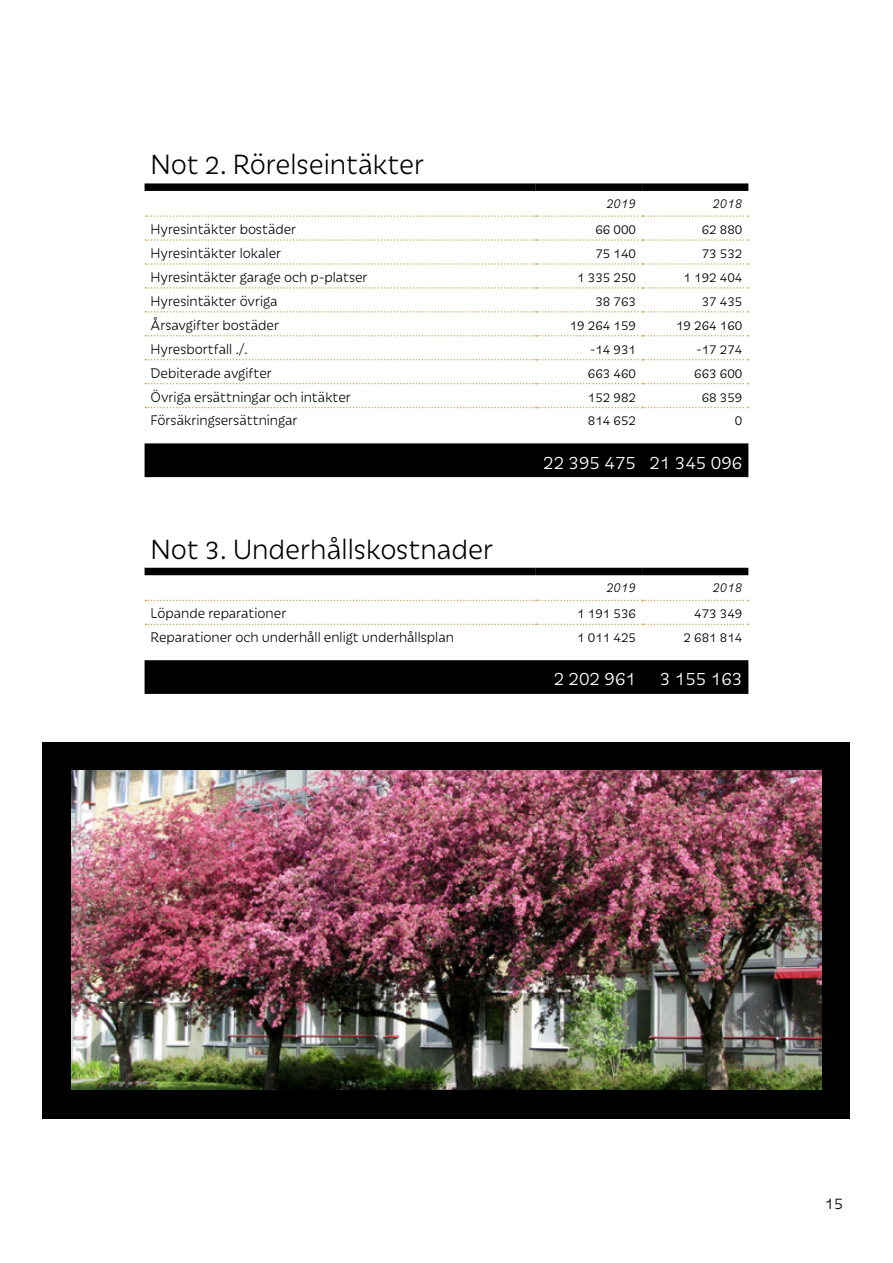
<style>
.page{position:relative;width:893px;height:1263px;background:#fff}
.page>*{position:absolute;margin:0;border:0;box-sizing:border-box;transform-origin:0 0}
.T1{font:300 30px "Iskra";color:#000}
.T1_summa{font:300 21px "Iskra";color:#fff}
.t1{font:300 18px "Iskra";color:#000}
.T_normal{font:300 15px "Iskra";color:#000}
.T_kursiv{font:italic 300 15px "Iskra";color:#000}
</style>
<div class="page">
<div style="left:145px;top:443px;width:603px;height:34px;background:#000"></div>
<svg style="left:145px;top:239px;width:604px;height:2px"></svg>
<svg style="left:145px;top:263px;width:604px;height:2px"></svg>
<svg style="left:145px;top:287px;width:604px;height:2px"></svg>
<svg style="left:145px;top:311px;width:604px;height:2px"></svg>
<svg style="left:145px;top:335px;width:604px;height:1px"></svg>
<svg style="left:145px;top:359px;width:604px;height:1px"></svg>
<svg style="left:145px;top:383px;width:604px;height:1px"></svg>
<svg style="left:145px;top:407px;width:604px;height:1px"></svg>
<svg style="left:145px;top:215px;width:604px;height:2px"></svg>
<div style="left:145px;top:183px;width:391px;height:8px;background:#000"></div>
<div style="left:536px;top:183px;width:106px;height:8px;background:#000"></div>
<div style="left:642px;top:183px;width:106px;height:8px;background:#000"></div>
<div style="left:145px;top:660px;width:603px;height:34px;background:#000"></div>
<svg style="left:145px;top:624px;width:604px;height:1px"></svg>
<svg style="left:145px;top:600px;width:604px;height:1px"></svg>
<div style="left:145px;top:568px;width:391px;height:7px;background:#000"></div>
<div style="left:536px;top:568px;width:106px;height:7px;background:#000"></div>
<div style="left:642px;top:568px;width:106px;height:7px;background:#000"></div>
<div style="left:43px;top:742px;width:807px;height:376px;background:#000"></div>
<img style="left:71px;top:771px;width:751px;height:319px">
<p class="T1" style="left:151px;top:145px;width:275px">Not 2. Rörelseintäkter</p>
<p class="T_kursiv" style="left:606px;top:193px;width:32px">2019</p>
<p class="T_kursiv" style="left:712px;top:193px;width:32px">2018</p>
<p class="T_normal" style="left:151px;top:219px;width:147px">Hyresintäkter bostäder</p>
<p class="T_normal" style="left:595px;top:219px;width:42px">66 000</p>
<p class="T_normal" style="left:702px;top:219px;width:42px">62 880</p>
<p class="T_normal" style="left:151px;top:243px;width:132px">Hyresintäkter lokaler</p>
<p class="T_normal" style="left:595px;top:243px;width:42px">75 140</p>
<p class="T_normal" style="left:702px;top:243px;width:42px">73 532</p>
<p class="T_normal" style="left:151px;top:267px;width:219px">Hyresintäkter garage och p-platser</p>
<p class="T_normal" style="left:577px;top:267px;width:60px">1 335 250</p>
<p class="T_normal" style="left:683px;top:267px;width:60px">1 192 404</p>
<p class="T_normal" style="left:151px;top:291px;width:129px">Hyresintäkter övriga</p>
<p class="T_normal" style="left:595px;top:291px;width:42px">38 763</p>
<p class="T_normal" style="left:702px;top:291px;width:42px">37 435</p>
<p class="T_normal" style="left:151px;top:315px;width:130px">Årsavgifter bostäder</p>
<p class="T_normal" style="left:570px;top:315px;width:68px">19 264 159</p>
<p class="T_normal" style="left:676px;top:315px;width:68px">19 264 160</p>
<p class="T_normal" style="left:151px;top:339px;width:99px">Hyresbortfall ./.</p>
<p class="T_normal" style="left:590px;top:339px;width:48px">-14 931</p>
<p class="T_normal" style="left:696px;top:339px;width:48px">-17 274</p>
<p class="T_normal" style="left:151px;top:363px;width:123px">Debiterade avgifter</p>
<p class="T_normal" style="left:588px;top:363px;width:50px">663 460</p>
<p class="T_normal" style="left:694px;top:363px;width:50px">663 600</p>
<p class="T_normal" style="left:151px;top:387px;width:202px">Övriga ersättningar och intäkter</p>
<p class="T_normal" style="left:588px;top:387px;width:50px">152 982</p>
<p class="T_normal" style="left:702px;top:387px;width:42px">68 359</p>
<p class="T_normal" style="left:151px;top:411px;width:149px">Försäkringsersättningar</p>
<p class="T_normal" style="left:588px;top:411px;width:50px">814 652</p>
<p class="T_normal" style="left:735px;top:411px;width:9px">0</p>
<p class="T1_summa" style="left:543px;top:448px;width:94px">22 395 475</p>
<p class="T1_summa" style="left:649px;top:448px;width:94px">21 345 096</p>
<p class="T1" style="left:151px;top:529px;width:344px">Not 3. Underhållskostnader</p>
<p class="T_kursiv" style="left:606px;top:577px;width:32px">2019</p>
<p class="T_kursiv" style="left:712px;top:577px;width:32px">2018</p>
<p class="T_normal" style="left:151px;top:604px;width:137px">Löpande reparationer</p>
<p class="T_normal" style="left:577px;top:604px;width:60px">1 191 536</p>
<p class="T_normal" style="left:694px;top:604px;width:50px">473 349</p>
<p class="T_normal" style="left:151px;top:628px;width:305px">Reparationer och underhåll enligt underhållsplan</p>
<p class="T_normal" style="left:577px;top:628px;width:60px">1 011 425</p>
<p class="T_normal" style="left:683px;top:628px;width:60px">2 681 814</p>
<p class="T1_summa" style="left:554px;top:665px;width:84px">2 202 961</p>
<p class="T1_summa" style="left:660px;top:665px;width:84px">3 155 163</p>
<p class="t1" style="left:825px;top:1191px;width:20px">15</p>
</div>
